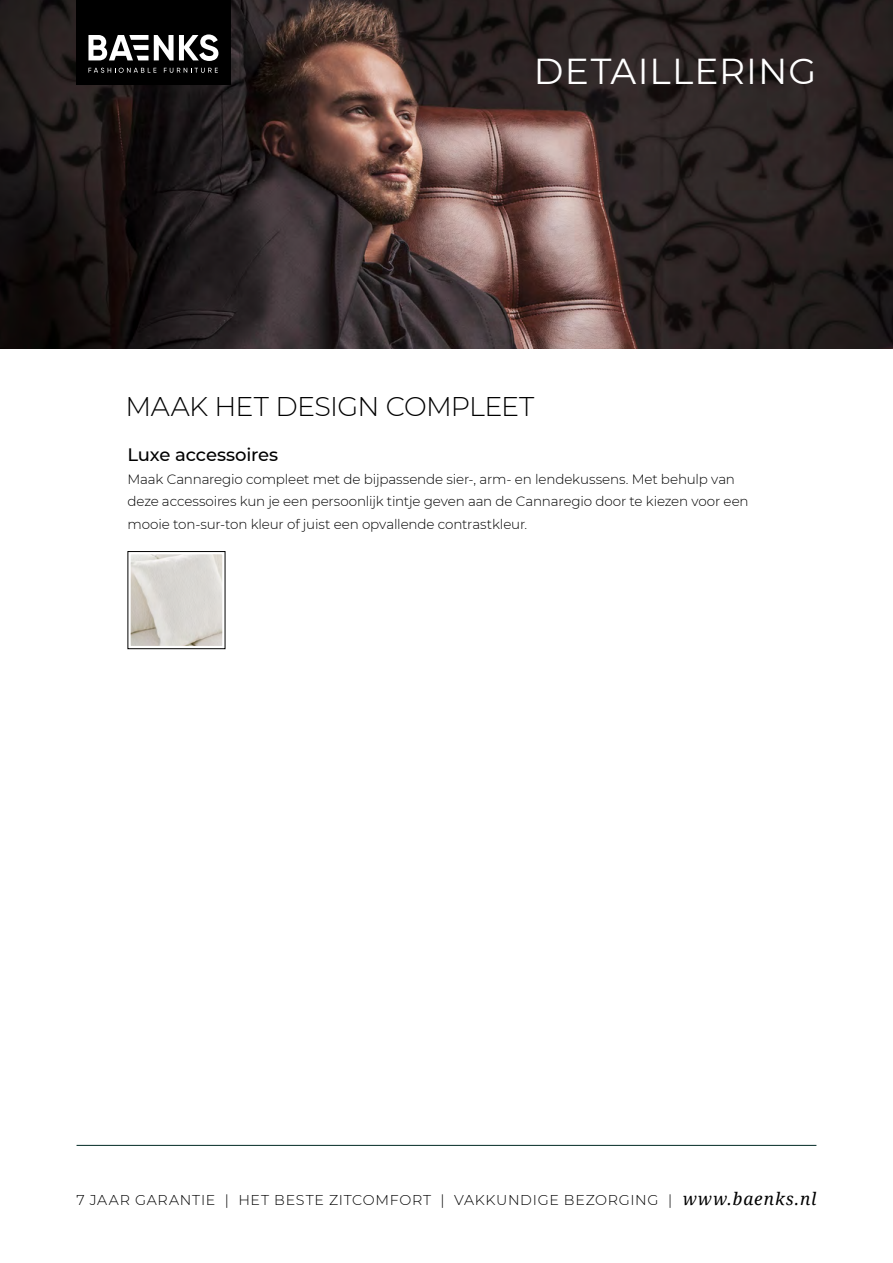
<style>
.page{position:relative;width:893px;height:1263px;background:#fff}
.page>*{position:absolute;margin:0;border:0;box-sizing:border-box;transform-origin:0 0}
.t1{font:36px "Montserrat";letter-spacing:.035em;color:#fff}
.t2{font:300 27px "Montserrat";letter-spacing:-.025em;color:#000}
.t3{font:500 18px "Montserrat";letter-spacing:-.01em;color:#000}
.t4{font:300 14.25px "Montserrat";letter-spacing:.05em;color:#000}
.t5{font:300 13.5px/22.5px "Montserrat";letter-spacing:-.01em;color:#000}
.s1{font-family:"Noto Serif";font-weight:400;font-style:italic;font-size:17.25px}
</style>
<div class="page">
<hr style="left:77px;top:1145px;width:739px;height:1px;background:#002923">
<img style="left:0;top:0;width:893px;height:349px">
<svg style="left:127px;top:551px;width:99px;height:99px;background:#d2d0cb"></svg>
<div style="left:77px;top:0;width:154px;height:85px;background:#000"></div>
<svg style="left:88px;top:34px;width:130px;height:39px"></svg>
<h1 class="t1" style="left:534px;top:47px;width:284px">DETAILLERING</h1>
<h2 class="t2" style="left:125px;top:388px;width:410px">MAAK HET DESIGN COMPLEET</h2>
<h3 class="t3" style="left:128px;top:442px;width:152px">Luxe accessoires</h3>
<p class="t5" style="left:128px;top:467px;width:623px">Maak Cannaregio compleet met de bijpassende sier-, arm- en lendekussens. Met behulp van deze accessoires kun je een persoonlijk tintje geven aan de Cannaregio door te kiezen voor een mooie ton-sur-ton kleur of juist een opvallende contrastkleur.</p>
<p class="t4" style="left:76px;top:1190px;width:741px">7 JAAR GARANTIE | HET BESTE ZITCOMFORT | VAKKUNDIGE BEZORGING | <span class="s1">www.baenks.nl</span></p>
</div>
